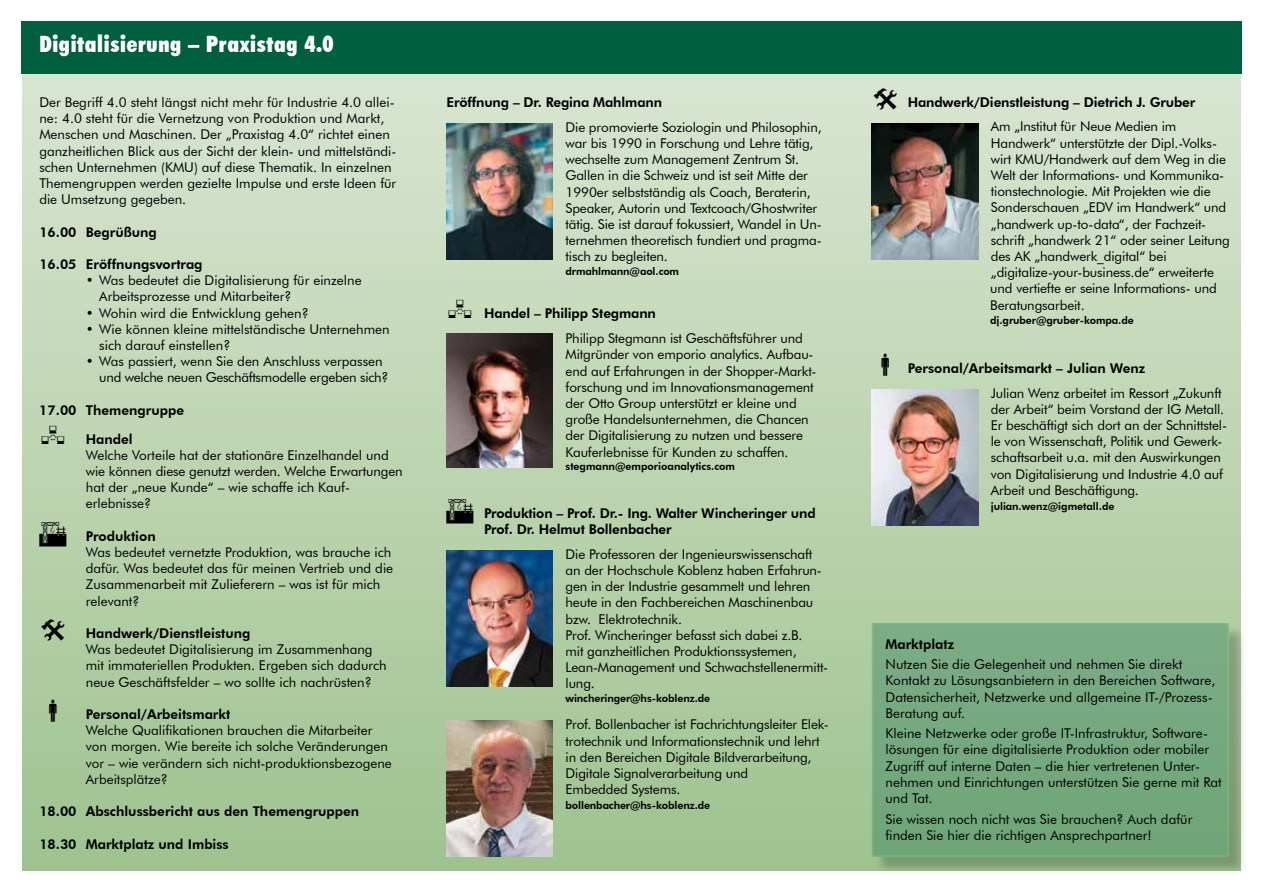
<style>
.page{position:relative;width:1263px;height:893px;background:#fff}
.page>*{position:absolute;margin:0;border:0;box-sizing:border-box;transform-origin:0 0}
.t1{font:900 condensed 22.5px "Futura BT";letter-spacing:.03em;color:#fff}
.t2{font:13.5px/16.2px "Futura BT";letter-spacing:-.01em;color:#000}
.t3{font:800 13.5px/16.2px "Futura BT";color:#000}
.t4{font:800 10.5px "Futura BT";letter-spacing:-.01em;color:#000}
</style>
<div class="page">
<div style="left:22px;top:67px;width:1219px;height:804px;background:linear-gradient(to bottom,#d7e4d0,#9fc491)"></div>
<div style="left:21px;top:21px;width:1221px;height:52px;background:#005f3f"></div>
<img style="left:446px;top:123px;width:107px;height:136px">
<img style="left:446px;top:334px;width:107px;height:134px">
<img style="left:446px;top:551px;width:107px;height:136px">
<img style="left:446px;top:721px;width:107px;height:136px">
<img style="left:872px;top:123px;width:106px;height:136px">
<img style="left:872px;top:389px;width:106px;height:136px">
<div style="left:874px;top:625px;width:374px;height:250px;background:#000;opacity:.75"></div>
<div style="left:872px;top:623px;width:357px;height:234px;background:#75a97f"></div>
<svg style="left:449px;top:300px;width:22px;height:18px"></svg>
<svg style="left:446px;top:498px;width:27px;height:25px"></svg>
<svg style="left:874px;top:88px;width:23px;height:21px"></svg>
<svg style="left:881px;top:353px;width:8px;height:23px"></svg>
<svg style="left:42px;top:425px;width:22px;height:19px"></svg>
<svg style="left:39px;top:521px;width:27px;height:25px"></svg>
<svg style="left:41px;top:619px;width:39px;height:21px"></svg>
<svg style="left:49px;top:699px;width:8px;height:23px"></svg>
<h1 class="t1" style="left:39px;top:30px;width:296px">Digitalisierung – Praxistag 4.0</h1>
<p class="t2" style="left:39px;top:94px;width:359px">Der Begriff 4.0 steht längst nicht mehr für Industrie 4.0 allei&shy;ne: 4.0 steht für die Vernetzung von Produktion und Markt, Menschen und Maschinen. Der „Praxistag 4.0“ richtet einen ganzheitlichen Blick aus der Sicht der klein- und mittelständi&shy;schen Unternehmen (KMU) auf diese Thematik. In einzelnen Themengruppen werden gezielte Impulse und erste Ideen für die Umsetzung gegeben.</p>
<p class="t3" style="left:39px;top:224px;width:119px">16.00 Begrüßung</p>
<p class="t3" style="left:39px;top:256px;width:165px">16.05 Eröffnungsvortrag</p>
<p class="t2" style="left:99px;top:272px;width:264px;text-indent:-14px">• Was bedeutet die Digitalisierung für einzelne<br>Arbeitsprozesse und Mitarbeiter?</p>
<p class="t2" style="left:86px;top:305px;width:224px">• Wohin wird die Entwicklung gehen?</p>
<p class="t2" style="left:99px;top:321px;width:292px;text-indent:-13px">• Wie können kleine mittelständische Unternehmen sich darauf einstellen?</p>
<p class="t2" style="left:99px;top:353px;width:291px;text-indent:-13px">• Was passiert, wenn Sie den Anschluss verpassen und welche neuen Geschäftsmodelle ergeben sich?</p>
<p class="t3" style="left:39px;top:402px;width:146px">17.00 Themengruppe</p>
<p class="t3" style="left:86px;top:431px;width:48px">Handel</p>
<p class="t2" style="left:86px;top:447px;width:318px">Welche Vorteile hat der stationäre Einzelhandel und wie können diese genutzt werden. Welche Erwartungen hat der „neue Kunde“ – wie schaffe ich Kauf&shy;erlebnisse?</p>
<p class="t3" style="left:86px;top:528px;width:71px">Produktion</p>
<p class="t2" style="left:86px;top:544px;width:309px">Was bedeutet vernetzte Produktion, was brauche ich dafür. Was bedeutet das für meinen Vertrieb und die Zusammenarbeit mit Zulieferern – was ist für mich relevant?</p>
<p class="t3" style="left:86px;top:625px;width:166px">Handwerk/Dienstleistung</p>
<p class="t2" style="left:86px;top:641px;width:302px">Was bedeutet Digitalisierung im Zusammenhang mit immateriellen Produkten. Ergeben sich dadurch neue Geschäftsfelder – wo sollte ich nachrüsten?</p>
<p class="t3" style="left:86px;top:706px;width:146px">Personal/Arbeitsmarkt</p>
<p class="t2" style="left:86px;top:722px;width:308px">Welche Qualifikationen brauchen die Mitarbeiter von morgen. Wie bereite ich solche Veränderungen vor – wie verändern sich nicht-produktionsbezogene Arbeitsplätze?</p>
<p class="t3" style="left:39px;top:803px;width:321px">18.00 Abschlussbericht aus den Themengruppen</p>
<p class="t3" style="left:39px;top:836px;width:191px">18.30 Marktplatz und Imbiss</p>
<p class="t3" style="left:446px;top:94px;width:217px">Eröffnung – Dr. Regina Mahlmann</p>
<p class="t2" style="left:565px;top:119px;width:258px">Die promovierte Soziologin und Philosophin, war bis 1990 in Forschung und Lehre tätig, wechselte zum Management Zentrum St.<br>Gallen in die Schweiz und ist seit Mitte der 1990er selbstständig als Coach, Beraterin, Speaker, Autorin und Textcoach/Ghostwriter tätig. Sie ist darauf fokussiert, Wandel in Un&shy;ternehmen theoretisch fundiert und pragma&shy;tisch zu begleiten.</p>
<p class="t4" style="left:566px;top:264px;width:115px">drmahlmann@aol.com</p>
<p class="t3" style="left:484px;top:305px;width:173px">Handel – Philipp Stegmann</p>
<p class="t2" style="left:566px;top:330px;width:252px">Philipp Stegmann ist Geschäftsführer und Mitgründer von emporio analytics. Aufbau&shy;end auf Erfahrungen in der Shopper-Markt&shy;forschung und im Innovationsmanagement der Otto Group unterstützt er kleine und große Handelsunternehmen, die Chancen der Digitalisierung zu nutzen und bessere Kauferlebnisse für Kunden zu schaffen.</p>
<p class="t4" style="left:566px;top:460px;width:171px">stegmann@emporioanalytics.com</p>
<p class="t3" style="left:484px;top:505px;width:333px">Produktion – Prof. Dr.- Ing. Walter Wincheringer und<br>Prof. Dr. Helmut Bollenbacher</p>
<p class="t2" style="left:566px;top:546px;width:264px">Die Professoren der Ingenieurswissenschaft an der Hochschule Koblenz haben Erfahrun&shy;gen in der Industrie gesammelt und lehren heute in den Fachbereichen Maschinenbau bzw. Elektrotechnik.<br>Prof. Wincheringer befasst sich dabei z.B.<br>mit ganzheitlichen Produktionssystemen, Lean-Management und Schwachstellenermitt&shy;lung.</p>
<p class="t4" style="left:566px;top:691px;width:146px">wincheringer@hs-koblenz.de</p>
<p class="t2" style="left:566px;top:716px;width:265px">Prof. Bollenbacher ist Fachrichtungsleiter Elek&shy;trotechnik und Informationstechnik und lehrt in den Bereichen Digitale Bildverarbeitung, Digitale Signalverarbeitung und<br>Embedded Systems.</p>
<p class="t4" style="left:566px;top:799px;width:146px">bollenbacher@hs-koblenz.de</p>
<p class="t3" style="left:908px;top:94px;width:289px">Handwerk/Dienstleistung – Dietrich J. Gruber</p>
<p class="t2" style="left:990px;top:118px;width:241px">Am „Institut für Neue Medien im Handwerk“ unterstützte der Dipl.-Volks&shy;wirt KMU/Handwerk auf dem Weg in die Welt der Informations- und Kommunika&shy;tionstechnologie. Mit Projekten wie die Sonderschauen „EDV im Handwerk“ und „handwerk up-to-data“, der Fachzeit&shy;schrift „handwerk 21“ oder seiner Leitung des AK „handwerk_digital“ bei „digitalize-your-business.de“ erweiterte und vertiefte er seine Informations- und Beratungsarbeit.</p>
<p class="t4" style="left:990px;top:314px;width:145px">dj.gruber@gruber-kompa.de</p>
<p class="t3" style="left:908px;top:360px;width:239px">Personal/Arbeitsmarkt – Julian Wenz</p>
<p class="t2" style="left:991px;top:385px;width:238px">Julian Wenz arbeitet im Ressort „Zukunft der Arbeit“ beim Vorstand der IG Metall.<br>Er beschäftigt sich dort an der Schnittstel&shy;le von Wissenschaft, Politik und Gewerk&shy;schaftsarbeit u.a. mit den Auswirkungen von Digitalisierung und Industrie 4.0 auf Arbeit und Beschäftigung.</p>
<p class="t4" style="left:991px;top:499px;width:125px">julian.wenz@igmetall.de</p>
<p class="t3" style="left:885px;top:636px;width:70px">Marktplatz</p>
<p class="t2" style="left:885px;top:656px;width:331px">Nutzen Sie die Gelegenheit und nehmen Sie direkt Kontakt zu Lösungsanbietern in den Bereichen Software, Datensicherheit, Netzwerke und allgemeine IT-/Prozess-Beratung auf.</p>
<p class="t2" style="left:885px;top:725px;width:338px">Kleine Netzwerke oder große IT-Infrastruktur, Software&shy;lösungen für eine digitalisierte Produktion oder mobiler Zugriff auf interne Daten – die hier vertretenen Unter&shy;nehmen und Einrichtungen unterstützen Sie gerne mit Rat und Tat.</p>
<p class="t2" style="left:885px;top:810px;width:308px">Sie wissen noch nicht was Sie brauchen? Auch dafür finden Sie hier die richtigen Ansprechpartner!</p>
</div>
